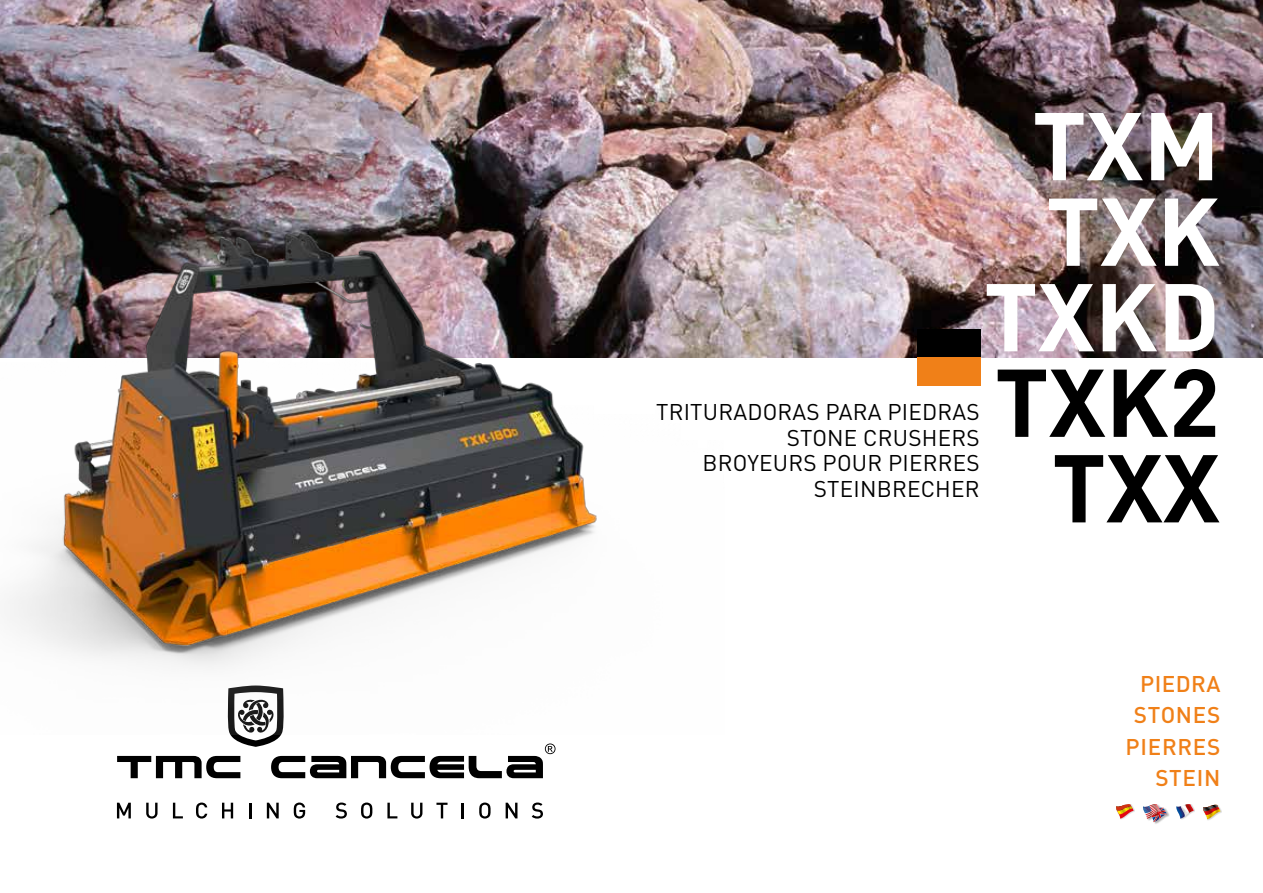
<style>
.page{position:relative;width:1263px;height:893px;background:#fff}
.page>*{position:absolute;margin:0;border:0;box-sizing:border-box;transform-origin:0 0}
.t1{font:700 94.5px/85.5px "DIN Pro";color:#fff;text-align:right}
.t2{font:700 94.5px/85.5px "DIN Pro";color:#000;text-align:right}
.t3{font:22.5px/25.5px "DIN Pro";letter-spacing:.01em;color:#000}
.t4{font:500 22.5px "DIN Pro";letter-spacing:.03em;color:#f08018}
</style>
<div class="page">
<img style="left:0;top:0;width:1263px;height:357px">
<div style="left:917px;top:329px;width:64px;height:28px;background:#000"></div>
<div style="left:917px;top:357px;width:64px;height:28px;background:#f08018"></div>
<svg style="left:117px;top:735px;width:438px;height:43px"></svg>
<svg style="left:117px;top:803px;width:14px;height:15px"></svg>
<svg style="left:146px;top:803px;width:12px;height:16px"></svg>
<svg style="left:173px;top:803px;width:10px;height:15px"></svg>
<svg style="left:196px;top:802px;width:11px;height:17px"></svg>
<svg style="left:222px;top:803px;width:11px;height:15px"></svg>
<svg style="left:249px;top:803px;width:2px;height:15px"></svg>
<svg style="left:267px;top:803px;width:12px;height:15px"></svg>
<svg style="left:294px;top:802px;width:11px;height:17px"></svg>
<svg style="left:336px;top:802px;width:11px;height:17px"></svg>
<svg style="left:361px;top:802px;width:11px;height:17px"></svg>
<svg style="left:387px;top:803px;width:10px;height:15px"></svg>
<svg style="left:411px;top:803px;width:11px;height:16px"></svg>
<svg style="left:436px;top:803px;width:11px;height:15px"></svg>
<svg style="left:462px;top:803px;width:2px;height:15px"></svg>
<svg style="left:479px;top:802px;width:12px;height:17px"></svg>
<svg style="left:506px;top:803px;width:11px;height:15px"></svg>
<svg style="left:532px;top:802px;width:11px;height:17px"></svg>
<img style="left:0;top:189px;width:725px;height:546px">
<div style="left:1176px;top:804px;width:19px;height:16px;background:#000;opacity:.18"></div>
<svg style="left:1176px;top:804px;width:18px;height:15px"></svg>
<div style="left:1116px;top:804px;width:19px;height:16px;background:#000;opacity:.18"></div>
<svg style="left:1116px;top:804px;width:17px;height:15px"></svg>
<div style="left:1143px;top:804px;width:26px;height:20px;background:#000;opacity:.3"></div>
<svg style="left:1143px;top:804px;width:24px;height:18px"></svg>
<div style="left:1203px;top:805px;width:19px;height:16px;background:#000;opacity:.18"></div>
<svg style="left:1203px;top:805px;width:17px;height:14px"></svg>
<p class="t3" style="left:787px;top:398px;width:150px;text-indent:-131px">TRITURADORAS PARA PI EDRAS<br>STONE CRUS</p>
<p class="t3" style="left:922px;top:424px;width:43px">HERS</p>
<p class="t3" style="left:702px;top:449px;width:276px">BROYEURS POUR PI ERRES</p>
<p class="t3" style="left:814px;top:475px;width:108px">STEINBRECHE</p>
<p class="t3" style="left:965px;top:475px;width:16px">R</p>
<h1 class="t1" style="left:984px;top:100px;width:238px">TXM<br>TXK<br>TXKD</h1>
<h1 class="t2" style="left:995px;top:356px;width:227px">TXK2<br>TXX</h1>
<p class="t4" style="left:1140px;top:668px;width:82px">PIEDRA</p>
<p class="t4" style="left:1134px;top:700px;width:88px">STONES</p>
<p class="t4" style="left:1126px;top:731px;width:96px">PIERRES</p>
<p class="t4" style="left:1155px;top:763px;width:28px">Stein</p>
</div>
